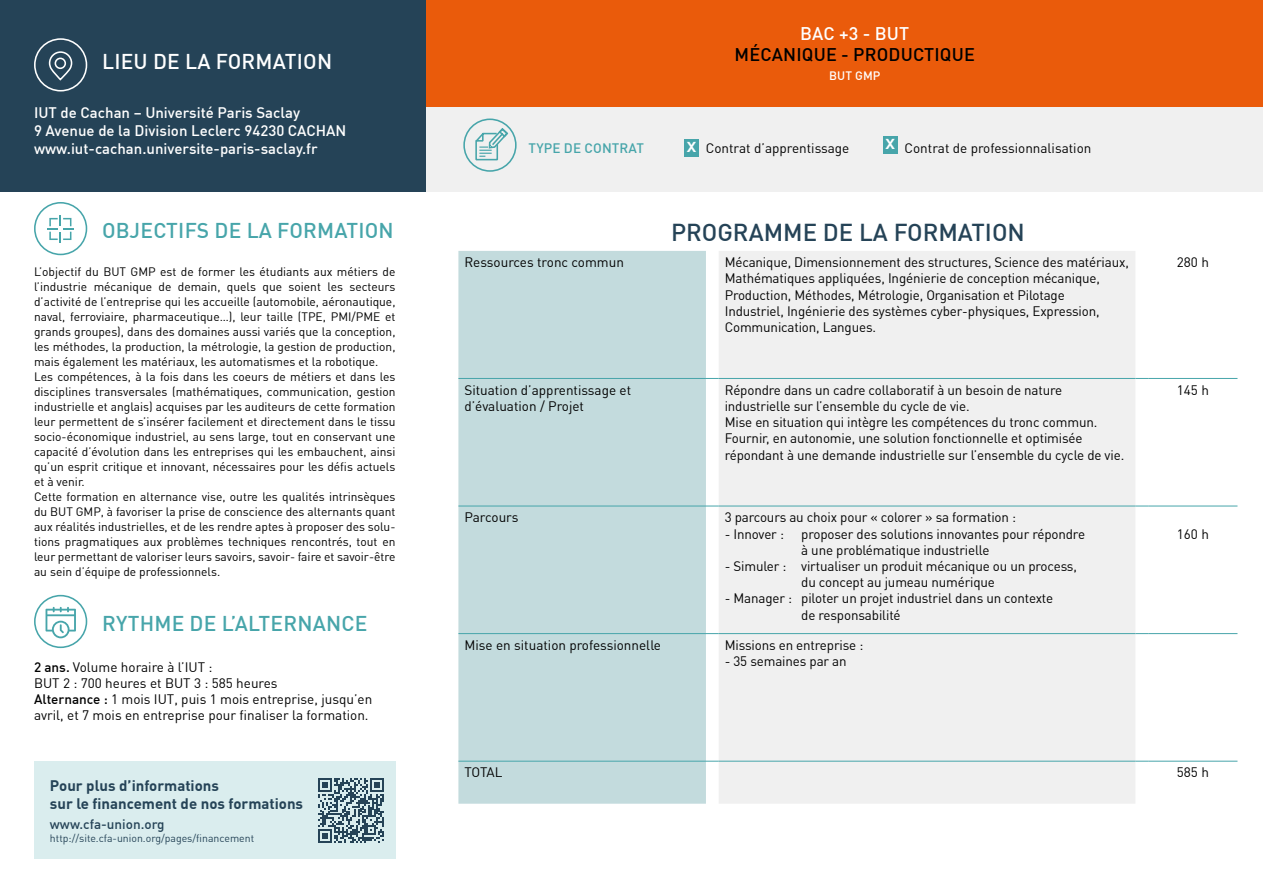
<style>
.page{position:relative;width:1263px;height:893px;background:#fff}
.page>*{position:absolute;margin:0;border:0;box-sizing:border-box;transform-origin:0 0}
.t1{font:500 24px "DIN Pro";color:#254357}
.t2{font:500 21px "DIN Pro";letter-spacing:.01em;color:#47a5aa}
.t3{font:500 21px "DIN Pro";letter-spacing:.01em;color:#fff}
.t4{font:500 18px "DIN Pro";letter-spacing:.01em;color:#000}
.t5{font:500 18px "DIN Pro";letter-spacing:.01em;color:#fff}
.t6{font:500 15px/18px "DIN Pro";color:#fff}
.t7{font:700 15px/18px "DIN Pro";color:#254357}
.t8{font:13.5px/16.2px "DIN Pro";letter-spacing:-.01em;color:#000}
.t9{font:500 13.5px "DIN Pro";color:#254357}
.t10{font:500 13.5px "DIN Pro";letter-spacing:.01em;color:#47a5aa}
.t11{font:12px/15px "DIN Pro";color:#000}
.t12{font:500 12px "DIN Pro";letter-spacing:.01em;color:#fff}
.t13{font:10.5px "DIN Pro";color:#254357}
.s1{font-weight:500}
.s2{font-weight:500;font-size:20.25px;color:#fff}
</style>
<div class="page">
<div style="left:425px;top:106px;width:838px;height:85px;background:#f0f0f0"></div>
<div style="left:425px;top:0;width:838px;height:106px;background:#ea5b0b"></div>
<div style="left:463px;top:119px;width:54px;height:53px;border:2px solid #47a5aa;border-radius:50%"></div>
<svg style="left:475px;top:127px;width:34px;height:34px"></svg>
<div style="left:0;top:0;width:425px;height:191px;background:#254357"></div>
<svg style="left:34px;top:38px;width:54px;height:54px"></svg>
<div style="left:34px;top:202px;width:53px;height:53px;border:2px solid #47a5aa;border-radius:50%"></div>
<svg style="left:47px;top:216px;width:27px;height:26px"></svg>
<svg style="left:34px;top:595px;width:53px;height:53px"></svg>
<div style="left:684px;top:139px;width:15px;height:17px;background:#47a5aa"></div>
<div style="left:883px;top:136px;width:15px;height:17px;background:#47a5aa"></div>
<div style="left:34px;top:761px;width:361px;height:98px;background:#daedee"></div>
<svg style="left:318px;top:778px;width:66px;height:65px"></svg>
<div style="left:458px;top:251px;width:248px;height:553px;background:#c3dbdd"></div>
<div style="left:719px;top:251px;width:416px;height:553px;background:#f0f0f0"></div>
<hr style="left:458px;top:378px;width:248px;height:1px;background:#47a5aa">
<svg style="left:706px;top:378px;width:13px;height:1px"></svg>
<hr style="left:719px;top:378px;width:416px;height:1px;background:#47a5aa">
<svg style="left:1135px;top:378px;width:13px;height:1px"></svg>
<hr style="left:1148px;top:378px;width:89px;height:1px;background:#47a5aa">
<hr style="left:458px;top:506px;width:248px;height:1px;background:#47a5aa">
<svg style="left:706px;top:506px;width:13px;height:1px"></svg>
<hr style="left:719px;top:506px;width:416px;height:1px;background:#47a5aa">
<svg style="left:1135px;top:506px;width:13px;height:1px"></svg>
<hr style="left:1148px;top:506px;width:89px;height:1px;background:#47a5aa">
<hr style="left:458px;top:633px;width:248px;height:1px;background:#47a5aa">
<svg style="left:706px;top:633px;width:13px;height:1px"></svg>
<hr style="left:719px;top:633px;width:416px;height:1px;background:#47a5aa">
<svg style="left:1135px;top:633px;width:13px;height:1px"></svg>
<hr style="left:1148px;top:633px;width:89px;height:1px;background:#47a5aa">
<hr style="left:458px;top:761px;width:248px;height:1px;background:#47a5aa">
<svg style="left:706px;top:761px;width:13px;height:1px"></svg>
<hr style="left:719px;top:761px;width:416px;height:1px;background:#47a5aa">
<svg style="left:1135px;top:761px;width:13px;height:1px"></svg>
<hr style="left:1148px;top:761px;width:89px;height:1px;background:#47a5aa">
<h2 class="t3" style="left:102px;top:48px;width:232px">LIEU DE LA FORMATION</h2>
<p class="t6" style="left:34px;top:103px;width:314px">IUT de Cachan – Université Paris Saclay<br>9 Avenue de la Division Leclerc 94230 CACHAN www.iut-cachan.universite-paris-saclay.fr</p>
<h2 class="t2" style="left:102px;top:217px;width:293px">OBJECTIFS DE LA FORMATION</h2>
<p class="t11" style="left:34px;top:264px;width:363px">L’objectif du BUT GMP est de former les étudiants aux métiers de l’industrie mécanique de demain, quels que soient les secteurs d’activité de l’entreprise qui les accueille (automobile, aéronautique, naval, ferroviaire, pharmaceutique…), leur taille (TPE, PMI/PME et grands groupes), dans des domaines aussi variés que la conception, les méthodes, la production, la métrologie, la gestion de production, mais également les matériaux, les automatismes et la robotique.<br>Les compétences, à la fois dans les coeurs de métiers et dans les disciplines transversales (mathématiques, communication, gestion industrielle et anglais) acquises par les auditeurs de cette formation leur permettent de s’insérer facilement et directement dans le tissu socio-économique industriel, au sens large, tout en conservant une capacité d’évolution dans les entreprises qui les embauchent, ainsi qu’un esprit critique et innovant, nécessaires pour les défis actuels et à venir.<br>Cette formation en alternance vise, outre les qualités intrinsèques du BUT GMP, à favoriser la prise de conscience des alternants quant aux réalités industrielles, et de les rendre aptes à proposer des solu&shy;tions pragmatiques aux problèmes techniques rencontrés, tout en leur permettant de valoriser leurs savoirs, savoir- faire et savoir-être au sein d’équipe de professionnels.</p>
<h2 class="t2" style="left:102px;top:610px;width:267px">RYTHME DE L’ALTERNANCE</h2>
<p class="t8" style="left:34px;top:658px;width:340px"><span class="s1">2 ans.</span> Volume horaire à l’IUT :<br>BUT 2 : 700 heures et BUT 3 : 585 heures<br><span class="s1">Alternance :</span> 1 mois IUT, puis 1 mois entreprise, jusqu’en avril, et 7 mois en entreprise pour finaliser la formation.</p>
<p class="t7" style="left:50px;top:776px;width:255px">Pour plus d’informations<br>sur le financement de nos formations</p>
<p class="t9" style="left:50px;top:816px;width:116px">www.cfa-union.org</p>
<p class="t13" style="left:50px;top:832px;width:206px">http://site.cfa-union.org/pages/financement</p>
<h3 class="t5" style="left:800px;top:22px;width:111px">BAC +3 - BUT</h3>
<h3 class="t4" style="left:735px;top:43px;width:242px">MÉCANIQUE - PRODUCTIQUE</h3>
<p class="t12" style="left:829px;top:68px;width:53px">BUT GMP</p>
<p class="t10" style="left:529px;top:140px;width:117px">TYPE DE CONTRAT</p>
<p class="t8" style="left:686px;top:140px;width:164px"><span class="s2">x</span> Contrat d’apprentissage</p>
<p class="t8" style="left:885px;top:140px;width:208px"><sup>x</sup> Contrat de professionnalisation</p>
<h1 class="t1" style="left:671px;top:217px;width:355px">PROGRAMME DE LA FORMATION</h1>
<p class="t8" style="left:464px;top:254px;width:161px">Ressources tronc commun</p>
<p class="t8" style="left:725px;top:254px;width:406px">Mécanique, Dimensionnement des structures, Science des matériaux, Mathématiques appliquées, Ingénierie de conception mécanique, Production, Méthodes, Métrologie, Organisation et Pilotage<br>Industriel, Ingénierie des systèmes cyber-physiques, Expression, Communication, Langues.</p>
<p class="t8" style="left:1177px;top:254px;width:34px">280 h</p>
<p class="t8" style="left:464px;top:382px;width:168px">Situation d’apprentissage et d’évaluation / Projet</p>
<p class="t8" style="left:725px;top:382px;width:401px">Répondre dans un cadre collaboratif à un besoin de nature industrielle sur l’ensemble du cycle de vie.<br>Mise en situation qui intègre les compétences du tronc commun.<br>Fournir, en autonomie, une solution fonctionnelle et optimisée répondant à une demande industrielle sur l’ensemble du cycle de vie.</p>
<p class="t8" style="left:1177px;top:382px;width:34px">145 h</p>
<p class="t8" style="left:464px;top:509px;width:56px">Parcours</p>
<p class="t8" style="left:725px;top:509px;width:293px">3 parcours au choix pour « colorer » sa formation :</p>
<p class="t8" style="left:725px;top:525px;width:61px">- Innover :</p>
<p class="t8" style="left:801px;top:525px;width:285px">proposer des solutions innovantes pour répondre à une problématique industrielle</p>
<p class="t8" style="left:725px;top:558px;width:354px;text-align:center">- Simuler : virtualiser un produit mécanique ou un process, du concept au jumeau numérique</p>
<p class="t8" style="left:801px;top:590px;width:254px;text-indent:-77px">- Manager : piloter un projet industriel dans un contexte de responsabilité</p>
<p class="t8" style="left:464px;top:637px;width:198px">Mise en situation professionnelle</p>
<p class="t8" style="left:725px;top:637px;width:140px">Missions en entreprise :</p>
<p class="t8" style="left:725px;top:653px;width:123px">- 35 semaines par an</p>
<p class="t8" style="left:1177px;top:525px;width:34px">160 h</p>
<p class="t8" style="left:464px;top:764px;width:40px">TOTAL</p>
<p class="t8" style="left:1177px;top:764px;width:34px">585 h</p>
</div>
